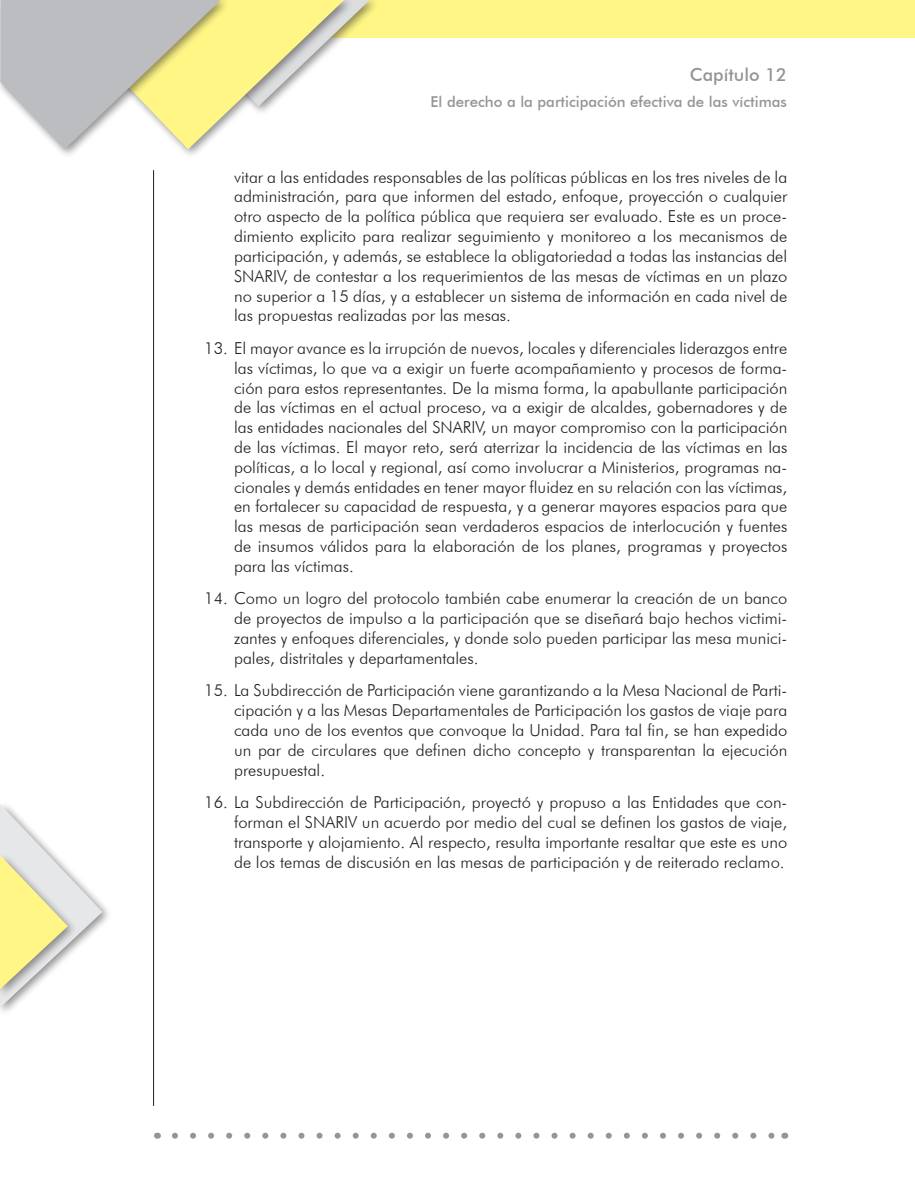
<style>
.page{position:relative;width:915px;height:1191px;background:#fff}
.page>*{position:absolute;margin:0;border:0;box-sizing:border-box;transform-origin:0 0}
.t1{font:500 18px "Futura BT";color:#939598}
.Sangria_1{font:300 16.5px/19.8px "Futura BT";color:#231f20;text-align:justify}
.t2{font:500 15px "Futura BT";color:#939598}
</style>
<div class="page">
<div style="left:270px;top:0;width:644px;height:38px;background:#fff685"></div>
<div style="left:207px;top:0;width:172px;height:117px;background:#231f20;opacity:.5"></div>
<div style="left:0;top:0;width:231px;height:159px;background:#231f20;opacity:.5"></div>
<svg style="left:0;top:0;width:369px;height:149px"></svg>
<hr style="left:153px;top:170px;width:1px;height:936px;background:#231f20">
<svg style="left:175px;top:1132px;width:600px;height:6px"></svg>
<svg style="left:0;top:804px;width:102px;height:203px"></svg>
<p class="t1" style="left:689px;top:64px;width:99px">Capítulo 12</p>
<p class="t2" style="left:430px;top:92px;width:357px">El derecho a la participación efectiva de las víctimas</p>
<p class="Sangria_1" style="left:234px;top:167px;width:554px">vitar a las entidades responsables de las políticas públicas en los tres niveles de la administración, para que informen del estado, enfoque, proyección o cualquier otro aspecto de la política pública que requiera ser evaluado. Este es un proce&shy;dimiento explicito para realizar seguimiento y monitoreo a los mecanismos de participación, y además, se establece la obligatoriedad a todas las instancias del SNARIV, de contestar a los requerimientos de las mesas de víctimas en un plazo no superior a 15 días, y a establecer un sistema de información en cada nivel de las propuestas realizadas por las mesas.</p>
<p class="Sangria_1" style="left:234px;top:338px;width:554px;text-indent:-30px">13. El mayor avance es la irrupción de nuevos, locales y diferenciales liderazgos entre las víctimas, lo que va a exigir un fuerte acompañamiento y procesos de forma&shy;ción para estos representantes. De la misma forma, la apabullante participación de las víctimas en el actual proceso, va a exigir de alcaldes, gobernadores y de las entidades nacionales del SNARIV, un mayor compromiso con la participación de las víctimas. El mayor reto, será aterrizar la incidencia de las víctimas en las políticas, a lo local y regional, así como involucrar a Ministerios, programas na&shy;cionales y demás entidades en tener mayor fluidez en su relación con las víctimas, en fortalecer su capacidad de respuesta, y a generar mayores espacios para que las mesas de participación sean verdaderos espacios de interlocución y fuentes de insumos válidos para la elaboración de los planes, programas y proyectos para las víctimas.</p>
<p class="Sangria_1" style="left:234px;top:588px;width:554px;text-indent:-30px">14. Como un logro del protocolo también cabe enumerar la creación de un banco de proyectos de impulso a la participación que se diseñará bajo hechos victimi&shy;zantes y enfoques diferenciales, y donde solo pueden participar las mesa munici&shy;pales, distritales y departamentales.</p>
<p class="Sangria_1" style="left:234px;top:680px;width:554px;text-indent:-30px">15. La Subdirección de Participación viene garantizando a la Mesa Nacional de Parti&shy;cipación y a las Mesas Departamentales de Participación los gastos de viaje para cada uno de los eventos que convoque la Unidad. Para tal fin, se han expedido un par de circulares que definen dicho concepto y transparentan la ejecución presupuestal.</p>
<p class="Sangria_1" style="left:234px;top:792px;width:554px;text-indent:-30px">16. La Subdirección de Participación, proyectó y propuso a las Entidades que con&shy;forman el SNARIV un acuerdo por medio del cual se definen los gastos de viaje, transporte y alojamiento. Al respecto, resulta importante resaltar que este es uno de los temas de discusión en las mesas de participación y de reiterado reclamo.</p>
</div>
